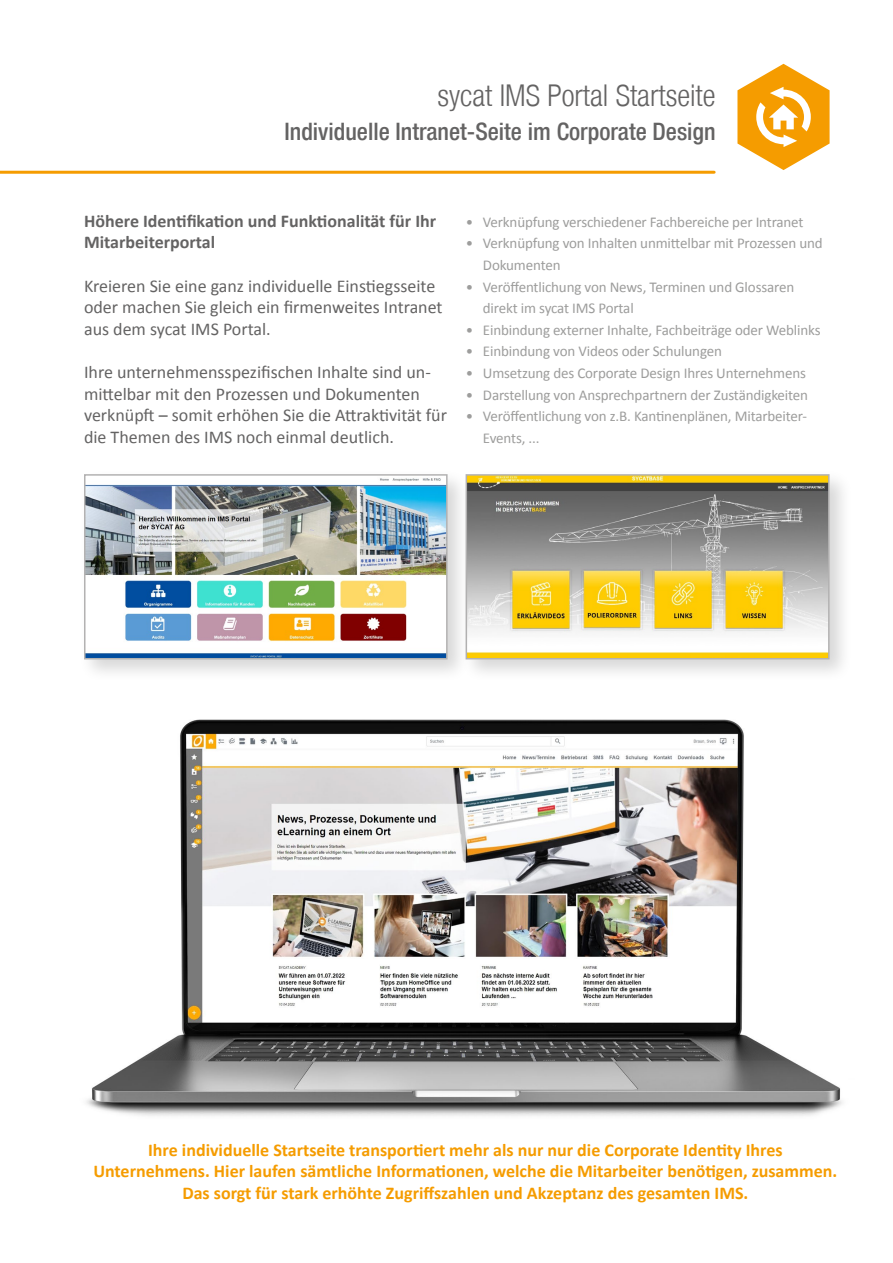
<style>
.page{position:relative;width:893px;height:1263px;background:#fff}
.page>*{position:absolute;margin:0;border:0;box-sizing:border-box;transform-origin:0 0}
.t1{font:300 condensed 30px "Helvetica Neue LT";color:#646363}
.t2{font:500 condensed 24px "Helvetica Neue LT";color:#646363}
.t3{font:18px/21.6px "Calibri";color:#646363}
.t4{font:700 18px/21.6px "Calibri";color:#f59c00;text-align:center}
.t5{font:700 18px/21.6px "Calibri";color:#646363}
.t6{font:15px/21.6px "Calibri";letter-spacing:-.01em;color:#9d9d9c}
</style>
<div class="page">
<div style="left:461px;top:469px;width:392px;height:213px;background:#000;opacity:.16"></div>
<img style="left:471px;top:477px;width:356px;height:179px">
<div style="left:466px;top:474px;width:364px;height:185px;border:2px solid #b3b2b2"></div>
<div style="left:79px;top:469px;width:392px;height:213px;background:#000;opacity:.16"></div>
<img style="left:87px;top:477px;width:358px;height:179px">
<div style="left:84px;top:474px;width:364px;height:185px;border:2px solid #b3b2b2"></div>
<img style="left:86px;top:719px;width:757px;height:397px">
<svg style="left:737px;top:64px;width:93px;height:106px"></svg>
<hr style="left:0;top:171px;width:714px;height:3px;background:#f59c00">
<h1 class="t1" style="left:437px;top:79px;width:280px">sycat IMS Portal Startseite</h1>
<h2 class="t2" style="left:284px;top:118px;width:433px">Individuelle Intranet-Seite im Corporate Design</h2>
<p class="t5" style="left:84px;top:209px;width:354px">Höhere Identifikation und Funktionalität für Ihr<br>Mitarbeiterportal</p>
<p class="t3" style="left:84px;top:274px;width:360px">Kreieren Sie eine ganz individuelle Einstiegsseite oder machen Sie gleich ein firmenweites Intranet aus dem sycat IMS Portal.</p>
<p class="t3" style="left:84px;top:361px;width:364px">Ihre unternehmensspezifischen Inhalte sind un&shy;mittelbar mit den Prozessen und Dokumenten verknüpft – somit erhöhen Sie die Attraktivität für die Themen des IMS noch einmal deutlich.</p>
<p class="t6" style="left:466px;top:211px;width:339px">• Verknüpfung verschiedener Fachbereiche per Intranet</p>
<p class="t6" style="left:483px;top:232px;width:341px;text-indent:-17px">• Verknüpfung von Inhalten unmittelbar mit Prozessen und<br>Dokumenten</p>
<p class="t6" style="left:483px;top:275px;width:313px;text-indent:-17px">• Veröffentlichung von News, Terminen und Glossaren direkt im sycat IMS Portal</p>
<p class="t6" style="left:466px;top:319px;width:356px">• Einbindung externer Inhalte, Fachbeiträge oder Weblinks</p>
<p class="t6" style="left:466px;top:340px;width:258px">• Einbindung von Videos oder Schulungen</p>
<p class="t6" style="left:466px;top:362px;width:342px">• Umsetzung des Corporate Design Ihres Unternehmens</p>
<p class="t6" style="left:466px;top:383px;width:344px">• Darstellung von Ansprechpartnern der Zuständigkeiten</p>
<p class="t6" style="left:483px;top:405px;width:326px;text-indent:-17px">• Veröffentlichung von z.B. Kantinenplänen, Mitarbeiter-<br>Events, ...</p>
<p class="t4" style="left:93px;top:1138px;width:745px">Ihre individuelle Startseite transportiert mehr als nur nur die Corporate Identity Ihres<br>Unternehmens. Hier laufen sämtliche Informationen, welche die Mitarbeiter benötigen, zusammen.<br>Das sorgt für stark erhöhte Zugriffszahlen und Akzeptanz des gesamten IMS.</p>
</div>
